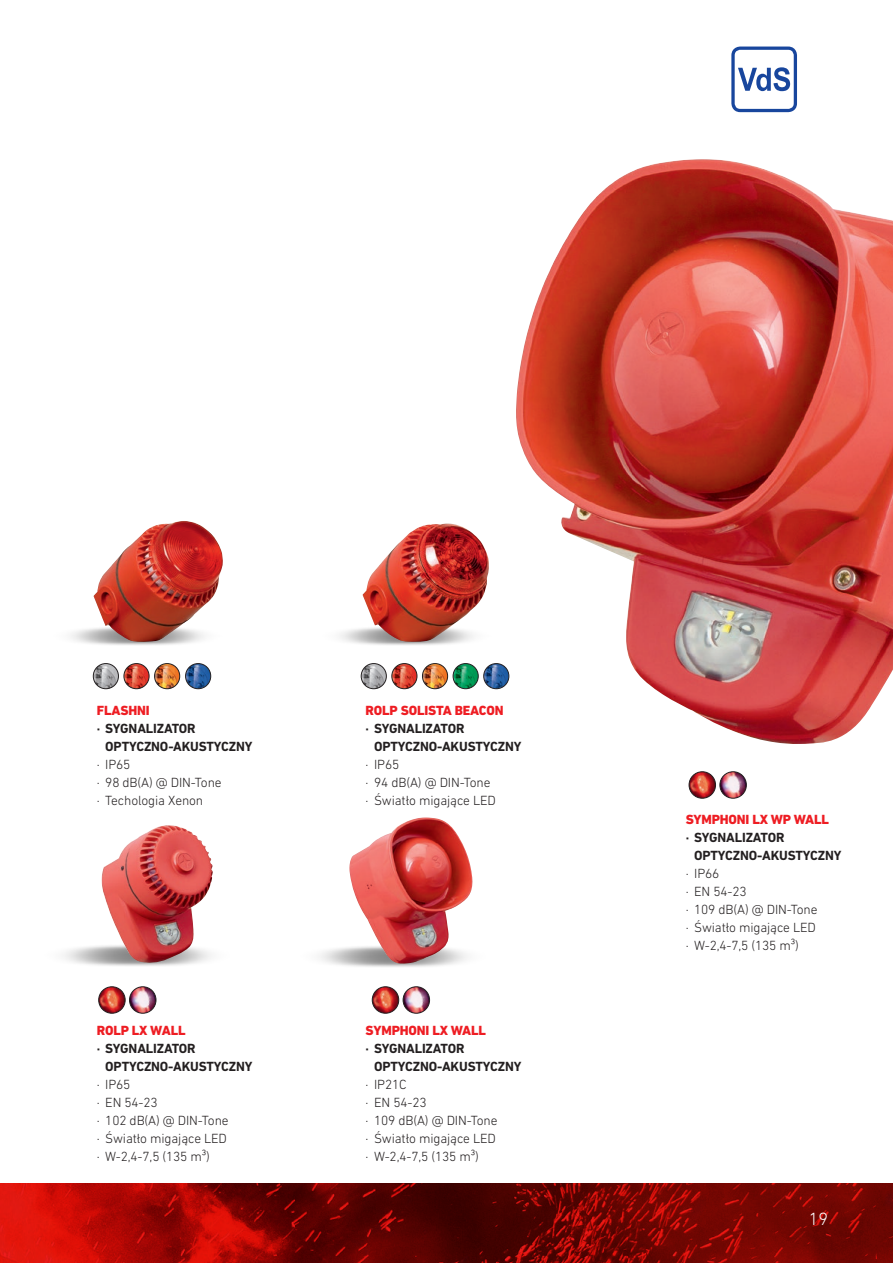
<style>
.page{position:relative;width:893px;height:1263px;background:#fff}
.page>*{position:absolute;margin:0;border:0;box-sizing:border-box;transform-origin:0 0}
.t1{font:300 18px "DIN Next LT Pro";color:#fff}
.t2{font:300 13.5px/18px "DIN Next LT Pro";letter-spacing:-.01em;color:#231f20}
.t3{font:700 13.5px/18px "DIN Next LT Pro";letter-spacing:-.01em;color:#231f20}
.t4{font:800 13.5px "DIN Next LT Pro";letter-spacing:-.01em;color:#ee1d23}
</style>
<div class="page">
<svg style="left:0;top:1183px;width:893px;height:80px;background:#810603"></svg>
<img style="left:349px;top:817px;width:124px;height:147px">
<img style="left:516px;top:159px;width:377px;height:585px">
<img style="left:102px;top:825px;width:111px;height:138px">
<svg style="left:731px;top:47px;width:66px;height:65px"></svg>
<img style="left:340px;top:626px;width:181px;height:20px">
<img style="left:363px;top:524px;width:127px;height:118px">
<img style="left:94px;top:521px;width:129px;height:121px">
<img style="left:93px;top:663px;width:25px;height:26px;border-radius:13px">
<div style="left:93px;top:663px;width:26px;height:26px;border:1px solid #231f20;border-radius:50%"></div>
<img style="left:124px;top:663px;width:25px;height:26px;border-radius:13px">
<div style="left:124px;top:663px;width:25px;height:26px;border:1px solid #231f20;border-radius:50%"></div>
<img style="left:186px;top:663px;width:25px;height:26px;border-radius:13px">
<div style="left:185px;top:663px;width:26px;height:26px;border:1px solid #231f20;border-radius:50%"></div>
<img style="left:155px;top:663px;width:25px;height:26px;border-radius:13px">
<div style="left:154px;top:663px;width:26px;height:26px;border:1px solid #231f20;border-radius:50%"></div>
<img style="left:361px;top:663px;width:25px;height:26px;border-radius:13px">
<div style="left:361px;top:663px;width:26px;height:26px;border:1px solid #231f20;border-radius:50%"></div>
<img style="left:392px;top:663px;width:25px;height:26px;border-radius:13px">
<div style="left:392px;top:663px;width:25px;height:26px;border:1px solid #231f20;border-radius:50%"></div>
<img style="left:453px;top:663px;width:25px;height:26px;border-radius:13px">
<div style="left:453px;top:663px;width:25px;height:26px;border:1px solid #231f20;border-radius:50%"></div>
<img style="left:484px;top:663px;width:25px;height:26px;border-radius:13px">
<div style="left:484px;top:663px;width:25px;height:26px;border:1px solid #231f20;border-radius:50%"></div>
<img style="left:422px;top:663px;width:26px;height:26px;border-radius:13px">
<div style="left:422px;top:663px;width:26px;height:26px;border:1px solid #231f20;border-radius:50%"></div>
<img style="left:130px;top:987px;width:26px;height:26px;border-radius:13px">
<div style="left:129px;top:986px;width:27px;height:27px;border:1px solid #231f20;border-radius:50%"></div>
<img style="left:99px;top:987px;width:26px;height:26px;border-radius:13px">
<div style="left:99px;top:986px;width:26px;height:27px;border:1px solid #231f20;border-radius:50%"></div>
<img style="left:403px;top:987px;width:27px;height:26px;border-radius:13px">
<div style="left:403px;top:986px;width:27px;height:27px;border:1px solid #231f20;border-radius:50%"></div>
<img style="left:372px;top:987px;width:27px;height:26px;border-radius:13px">
<div style="left:372px;top:986px;width:27px;height:27px;border:1px solid #231f20;border-radius:50%"></div>
<img style="left:720px;top:772px;width:26px;height:26px;border-radius:13px">
<div style="left:720px;top:771px;width:26px;height:27px;border:1px solid #231f20;border-radius:50%"></div>
<img style="left:689px;top:772px;width:26px;height:26px;border-radius:13px">
<div style="left:689px;top:771px;width:27px;height:27px;border:1px solid #231f20;border-radius:50%"></div>
<p class="t4" style="left:97px;top:702px;width:54px">FLASHNI</p>
<p class="t3" style="left:105px;top:719px;width:149px;text-indent:-9px">· SYGNALIZATOR<br>OPTYCZNO-AKUSTYCZNY</p>
<p class="t2" style="left:97px;top:755px;width:126px">· IP65<br>· 98 dB(A) @ DIN-Tone · Techologia Xenon</p>
<p class="t4" style="left:97px;top:1022px;width:90px">ROLP LX WALL</p>
<p class="t3" style="left:105px;top:1039px;width:149px;text-indent:-9px">· SYGNALIZATOR<br>OPTYCZNO-AKUSTYCZNY</p>
<p class="t2" style="left:97px;top:1075px;width:133px">· IP65<br>· EN 54-23<br>· 102 dB(A) @ DIN-Tone · Światło migające LED · W-2,4-7,5 (135 m³)</p>
<p class="t4" style="left:366px;top:702px;width:139px">ROLP SOLISTA BEACON</p>
<p class="t3" style="left:374px;top:719px;width:149px;text-indent:-9px">· SYGNALIZATOR<br>OPTYCZNO-AKUSTYCZNY</p>
<p class="t2" style="left:366px;top:755px;width:132px">· IP65<br>· 94 dB(A) @ DIN-Tone · Światło migające LED</p>
<p class="t4" style="left:366px;top:1022px;width:122px">SYMPHONI LX WALL</p>
<p class="t3" style="left:374px;top:1039px;width:149px;text-indent:-9px">· SYGNALIZATOR<br>OPTYCZNO-AKUSTYCZNY</p>
<p class="t2" style="left:366px;top:1075px;width:133px">· IP21C<br>· EN 54-23<br>· 109 dB(A) @ DIN-Tone · Światło migające LED · W-2,4-7,5 (135 m³)</p>
<p class="t4" style="left:686px;top:811px;width:145px">SYMPHONI LX WP WALL</p>
<p class="t3" style="left:694px;top:828px;width:149px;text-indent:-9px">· SYGNALIZATOR<br>OPTYCZNO-AKUSTYCZNY</p>
<p class="t2" style="left:686px;top:864px;width:133px">· IP66<br>· EN 54-23<br>· 109 dB(A) @ DIN-Tone · Światło migające LED · W-2,4-7,5 (135 m³)</p>
<h1 class="t1" style="left:809px;top:1209px;width:21px">19</h1>
</div>
